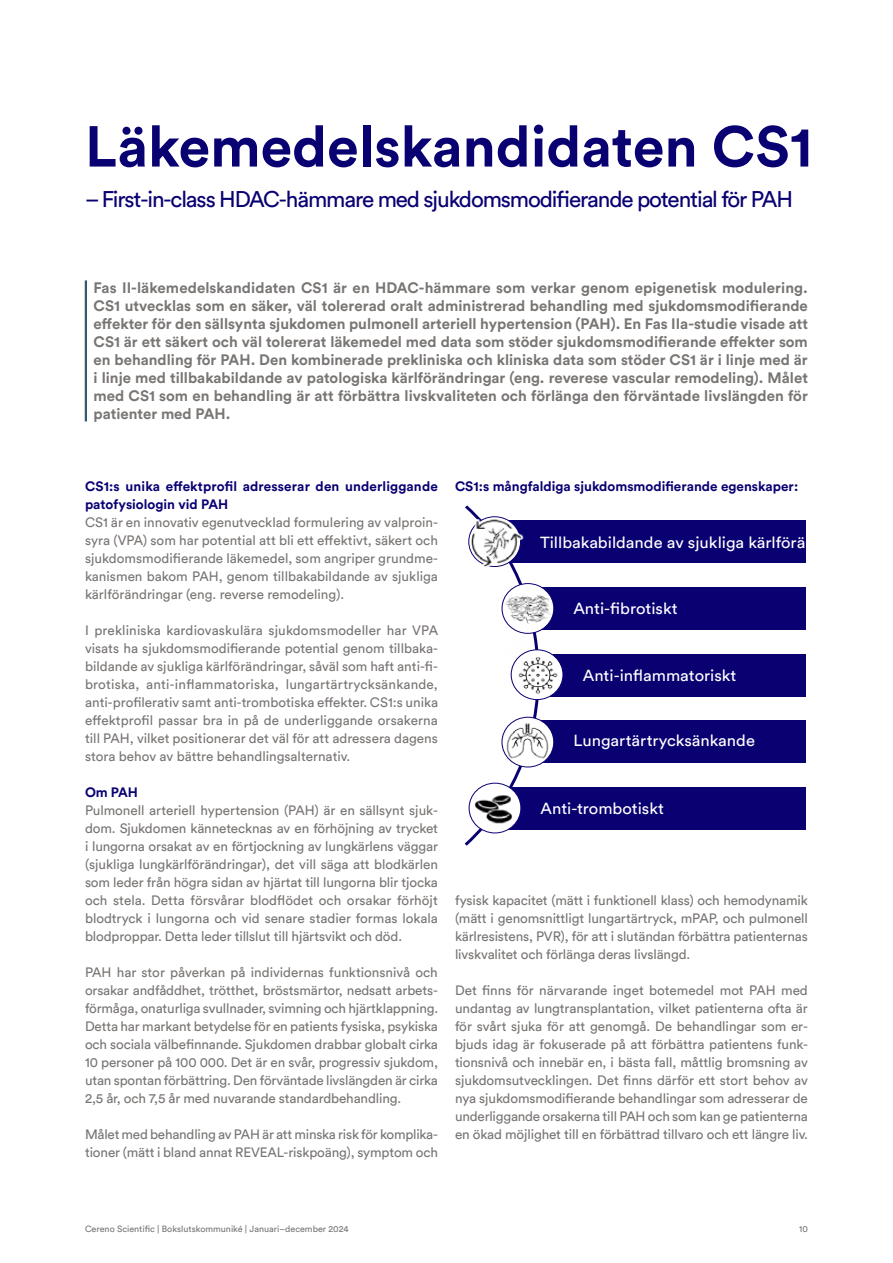
<style>
.page{position:relative;width:893px;height:1263px;background:#fff}
.page>*{position:absolute;margin:0;border:0;box-sizing:border-box;transform-origin:0 0}
.H1_1{font:700 57px "Circular Std";color:#090072}
.H1_1-2{font:22.5px "Circular Std";letter-spacing:-.05em;color:#090072}
.t1{font:15.9px "Circular Std";color:#fff;scale:1.04 1}
.Ingress{font:700 15px/18px "Circular Std";color:#787573;text-align:justify}
.t2{font:13.5px/18px "Circular Std";letter-spacing:-.01em;color:#787573;text-align:justify}
.t3{font:700 13.5px/18px "Circular Std";color:#090072}
.t4{font:9px "Circular Std";color:#787573}
</style>
<div class="page">
<hr style="left:85px;top:280px;width:2px;height:141px;background:#2d5b71">
<div style="left:503px;top:787px;width:303px;height:43px;background:#090072"></div>
<div style="left:529px;top:720px;width:277px;height:43px;background:#090072"></div>
<div style="left:527px;top:587px;width:279px;height:43px;background:#090072"></div>
<div style="left:494px;top:520px;width:312px;height:43px;background:#090072"></div>
<div style="left:538px;top:654px;width:268px;height:43px;background:#090072"></div>
<svg style="left:502px;top:584px;width:52px;height:49px"></svg>
<img style="left:541px;top:721px;width:11px;height:41px">
<svg style="left:464px;top:505px;width:77px;height:341px"></svg>
<img style="left:503px;top:631px;width:45px;height:44px">
<img style="left:464px;top:507px;width:68px;height:71px">
<img style="left:504px;top:595px;width:47px;height:29px">
<img style="left:515px;top:654px;width:45px;height:43px">
<img style="left:464px;top:780px;width:60px;height:62px">
<p class="H1_1" style="left:85px;top:110px;width:729px">Läkemedelskandidaten CS1</p>
<p class="H1_1-2" style="left:85px;top:185px;width:709px">– First-in-class HDAC-hämmare med sjukdomsmodifierande potential för PAH</p>
<p class="Ingress" style="left:94px;top:278px;width:716px">Fas II-läkemedelskandidaten CS1 är en HDAC-hämmare som verkar genom epigenetisk modulering.<br>CS1 utvecklas som en säker, väl tolererad oralt administrerad behandling med sjukdomsmodifierande effekter för den sällsynta sjukdomen pulmonell arteriell hypertension (PAH). En Fas IIa-studie visade att CS1 är ett säkert och väl tolererat läkemedel med data som stöder sjukdomsmodifierande effekter som en behandling för PAH. Den kombinerade prekliniska och kliniska data som stöder CS1 är i linje med är i linje med tillbakabildande av patologiska kärlförändringar (eng. reverese vascular remodeling). Målet med CS1 som en behandling är att förbättra livskvaliteten och förlänga den förväntade livslängden för patienter med PAH.</p>
<p class="t3" style="left:85px;top:477px;width:354px">CS1:s unika effektprofil adresserar den underliggande patofysiologin vid PAH</p>
<p class="t2" style="left:85px;top:513px;width:354px">CS1 är en innovativ egenutvecklad formulering av valproin&shy;syra (VPA) som har potential att bli ett effektivt, säkert och sjukdomsmodifierande läkemedel, som angriper grundme&shy;kanismen bakom PAH, genom tillbakabildande av sjukliga kärlförändringar (eng. reverse remodeling).</p>
<p class="t2" style="left:85px;top:621px;width:355px">I prekliniska kardiovaskulära sjukdomsmodeller har VPA visats ha sjukdomsmodifierande potential genom tillbaka&shy;bildande av sjukliga kärlförändringar, såväl som haft anti-fi&shy;brotiska, anti-inflammatoriska, lungartärtrycksänkande, anti-profilerativ samt anti-trombotiska effekter. CS1:s unika effektprofil passar bra in på de underliggande orsakerna till PAH, vilket positionerar det väl för att adressera dagens stora behov av bättre behandlingsalternativ.</p>
<p class="t3" style="left:85px;top:783px;width:54px">Om PAH</p>
<p class="t2" style="left:85px;top:801px;width:354px">Pulmonell arteriell hypertension (PAH) är en sällsynt sjuk&shy;dom. Sjukdomen kännetecknas av en förhöjning av trycket i lungorna orsakat av en förtjockning av lungkärlens väggar (sjukliga lungkärlförändringar), det vill säga att blodkärlen som leder från högra sidan av hjärtat till lungorna blir tjocka och stela. Detta försvårar blodflödet och orsakar förhöjt blodtryck i lungorna och vid senare stadier formas lokala blodproppar. Detta leder tillslut till hjärtsvikt och död.</p>
<p class="t2" style="left:85px;top:963px;width:355px">PAH har stor påverkan på individernas funktionsnivå och orsakar andfåddhet, trötthet, bröstsmärtor, nedsatt arbets&shy;förmåga, onaturliga svullnader, svimning och hjärtklappning.<br>Detta har markant betydelse för en patients fysiska, psykiska och sociala välbefinnande. Sjukdomen drabbar globalt cirka 10 personer på 100 000. Det är en svår, progressiv sjukdom, utan spontan förbättring. Den förväntade livslängden är cirka 2,5 år, och 7,5 år med nuvarande standardbehandling.</p>
<p class="t2" style="left:85px;top:1125px;width:354px">Målet med behandling av PAH är att minska risk för komplika&shy;tioner (mätt i bland annat REVEAL-riskpoäng), symptom och</p>
<p class="t3" style="left:455px;top:477px;width:345px">CS1:s mångfaldiga sjukdomsmodifierande egenskaper:</p>
<p class="t1" style="left:540px;top:532px;width:317px">Tillbakabildande av sjukliga kärlförändringar</p>
<p class="t1" style="left:573px;top:598px;width:102px">Anti-fibrotiskt</p>
<p class="t1" style="left:583px;top:666px;width:149px">Anti-inflammatoriskt</p>
<p class="t1" style="left:574px;top:731px;width:176px">Lungartärtrycksänkande</p>
<p class="t1" style="left:541px;top:799px;width:120px">Anti-trombotiskt</p>
<p class="t2" style="left:455px;top:891px;width:354px">fysisk kapacitet (mätt i funktionell klass) och hemodynamik (mätt i genomsnittligt lungartärtryck, mPAP, och pulmonell kärlresistens, PVR), för att i slutändan förbättra patienternas livskvalitet och förlänga deras livslängd.</p>
<p class="t2" style="left:455px;top:981px;width:354px">Det finns för närvarande inget botemedel mot PAH med undantag av lungtransplantation, vilket patienterna ofta är för svårt sjuka för att genomgå. De behandlingar som er&shy;bjuds idag är fokuserade på att förbättra patientens funk&shy;tionsnivå och innebär en, i bästa fall, måttlig bromsning av sjukdomsutvecklingen. Det finns därför ett stort behov av nya sjukdomsmodifierande behandlingar som adresserar de underliggande orsakerna till PAH och som kan ge patienterna en ökad möjlighet till en förbättrad tillvaro och ett längre liv.</p>
<p class="t4" style="left:85px;top:1223px;width:265px">Cereno Scientific | Bokslutskommuniké | Januari–december 2024</p>
<p class="t4" style="left:799px;top:1223px;width:10px">10</p>
</div>
